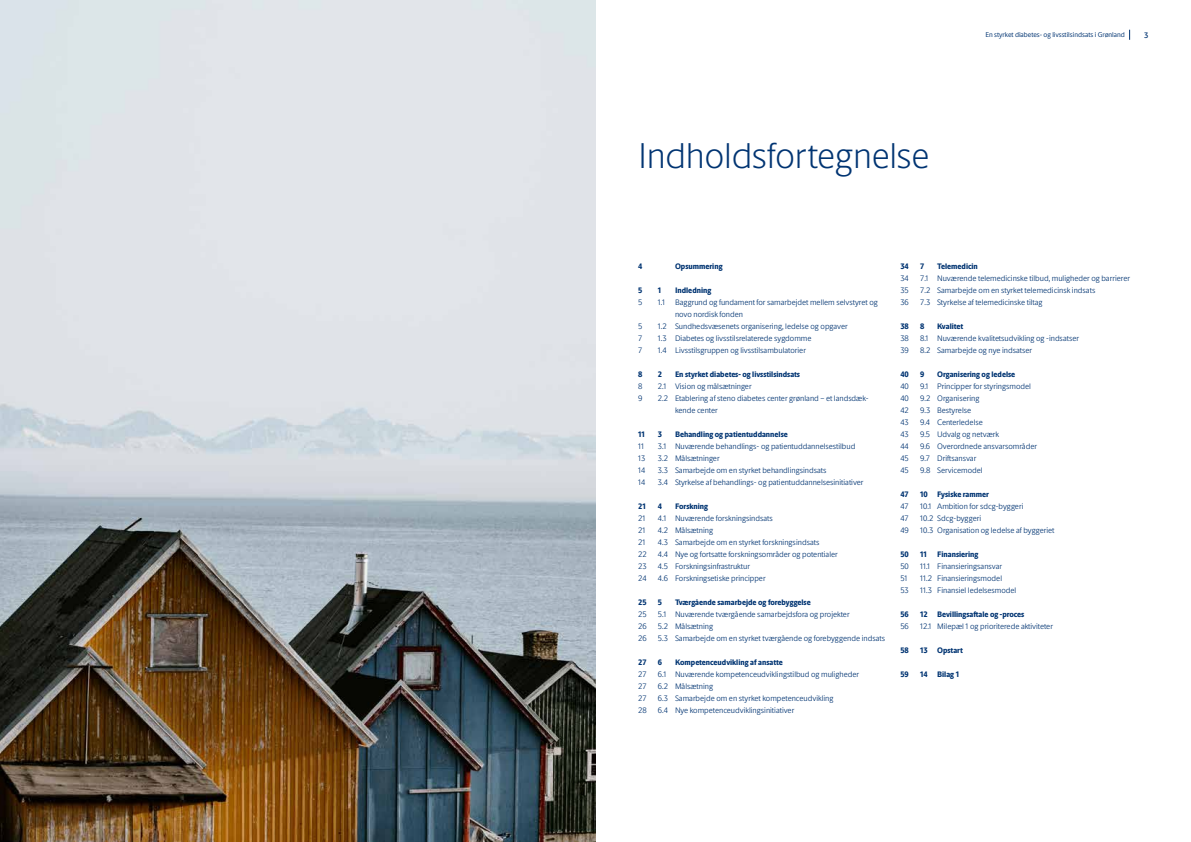
<style>
.page{position:relative;width:1191px;height:842px;background:#fff}
.page>*{position:absolute;margin:0;border:0;box-sizing:border-box;transform-origin:0 0}
.t1{font:200 36px "Novo Apply Sans";letter-spacing:-.01em;color:#003472}
.t2{font:300 8px/12px "Novo Apply Sans";color:#003472}
.t3{font:800 8px "Novo Apply Sans";color:#003472}
.t4{font:600 8px "Novo Apply Sans";color:#003472}
.t5{font:7px "Novo Apply Sans";color:#003472}
</style>
<div class="page">
<img style="left:0;top:0;width:595px;height:842px">
<h1 class="t1" style="left:638px;top:131px;width:293px">Indholdsfortegnelse</h1>
<p class="t5" style="left:985px;top:30px;width:141px">En styrket diabetes- og livsstilsindsats i Grønland</p>
<p class="t4" style="left:1144px;top:29px;width:6px">3</p>
<p class="t3" style="left:638px;top:260px;width:6px">4</p>
<p class="t3" style="left:675px;top:260px;width:49px">Opsummering</p>
<p class="t3" style="left:638px;top:284px;width:6px">5</p>
<p class="t3" style="left:658px;top:284px;width:5px">1</p>
<p class="t3" style="left:675px;top:284px;width:38px">Indledning</p>
<p class="t2" style="left:638px;top:296px;width:6px">5</p>
<p class="t2" style="left:675px;top:296px;width:204px;text-indent:-17px">1.1 Baggrund og fundament for samarbejdet mellem selvstyret og novo nordisk fonden</p>
<p class="t2" style="left:638px;top:320px;width:6px">5</p>
<p class="t2" style="left:658px;top:320px;width:191px">1.2 Sundhedsvæsenets organisering, ledelse og opgaver</p>
<p class="t2" style="left:638px;top:332px;width:6px">7</p>
<p class="t2" style="left:658px;top:332px;width:155px">1.3 Diabetes og livsstilsrelaterede sygdomme</p>
<p class="t2" style="left:638px;top:344px;width:6px">7</p>
<p class="t2" style="left:658px;top:344px;width:149px">1.4 Livsstilsgruppen og livsstilsambulatorier</p>
<p class="t3" style="left:638px;top:368px;width:6px">8</p>
<p class="t3" style="left:658px;top:368px;width:6px">2</p>
<p class="t3" style="left:675px;top:368px;width:127px">En styrket diabetes- og livsstilsindsats</p>
<p class="t2" style="left:638px;top:380px;width:6px">8</p>
<p class="t2" style="left:658px;top:380px;width:95px">2.1 Vision og målsætninger</p>
<p class="t2" style="left:638px;top:392px;width:6px">9</p>
<p class="t2" style="left:675px;top:392px;width:195px;text-indent:-17px">2.2 Etablering af steno diabetes center grønland – et landsdæk&shy;kende center</p>
<p class="t3" style="left:638px;top:428px;width:8px">11</p>
<p class="t3" style="left:658px;top:428px;width:6px">3</p>
<p class="t3" style="left:675px;top:428px;width:114px">Behandling og patientuddannelse</p>
<p class="t2" style="left:638px;top:440px;width:7px">11</p>
<p class="t2" style="left:658px;top:440px;width:199px">3.1 Nuværende behandlings- og patientuddannelsestilbud</p>
<p class="t2" style="left:638px;top:452px;width:9px">13</p>
<p class="t2" style="left:658px;top:452px;width:63px">3.2 Målsætninger</p>
<p class="t2" style="left:638px;top:464px;width:9px">14</p>
<p class="t2" style="left:658px;top:464px;width:170px">3.3 Samarbejde om en styrket behandlingsindsats</p>
<p class="t2" style="left:638px;top:476px;width:9px">14</p>
<p class="t2" style="left:658px;top:476px;width:207px">3.4 Styrkelse af behandlings- og patientuddannelsesinitiativer</p>
<p class="t3" style="left:638px;top:500px;width:9px">21</p>
<p class="t3" style="left:658px;top:500px;width:6px">4</p>
<p class="t3" style="left:675px;top:500px;width:34px">Forskning</p>
<p class="t2" style="left:638px;top:512px;width:9px">21</p>
<p class="t2" style="left:658px;top:512px;width:116px">4.1 Nuværende forskningsindsats</p>
<p class="t2" style="left:638px;top:524px;width:9px">21</p>
<p class="t2" style="left:658px;top:524px;width:57px">4.2 Målsætning</p>
<p class="t2" style="left:638px;top:536px;width:9px">21</p>
<p class="t2" style="left:658px;top:536px;width:163px">4.3 Samarbejde om en styrket forskningsindsats</p>
<p class="t2" style="left:638px;top:548px;width:10px">22</p>
<p class="t2" style="left:658px;top:548px;width:181px">4.4 Nye og fortsatte forskningsområder og potentialer</p>
<p class="t2" style="left:638px;top:560px;width:10px">23</p>
<p class="t2" style="left:658px;top:560px;width:93px">4.5 Forskningsinfrastruktur</p>
<p class="t2" style="left:638px;top:572px;width:10px">24</p>
<p class="t2" style="left:658px;top:572px;width:109px">4.6 Forskningsetiske principper</p>
<p class="t3" style="left:638px;top:596px;width:10px">25</p>
<p class="t3" style="left:658px;top:596px;width:6px">5</p>
<p class="t3" style="left:675px;top:596px;width:137px">Tværgående samarbejde og forebyggelse</p>
<p class="t2" style="left:638px;top:608px;width:10px">25</p>
<p class="t2" style="left:658px;top:608px;width:193px">5.1 Nuværende tværgående samarbejdsfora og projekter</p>
<p class="t2" style="left:638px;top:620px;width:10px">26</p>
<p class="t2" style="left:658px;top:620px;width:57px">5.2 Målsætning</p>
<p class="t2" style="left:638px;top:632px;width:10px">26</p>
<p class="t2" style="left:658px;top:632px;width:229px">5.3 Samarbejde om en styrket tværgående og forebyggende indsats</p>
<p class="t3" style="left:638px;top:656px;width:10px">27</p>
<p class="t3" style="left:658px;top:656px;width:6px">6</p>
<p class="t3" style="left:675px;top:656px;width:109px">Kompetenceudvikling af ansatte</p>
<p class="t2" style="left:638px;top:668px;width:10px">27</p>
<p class="t2" style="left:658px;top:668px;width:203px">6.1 Nuværende kompetenceudviklingstilbud og muligheder</p>
<p class="t2" style="left:638px;top:680px;width:10px">27</p>
<p class="t2" style="left:658px;top:680px;width:57px">6.2 Målsætning</p>
<p class="t2" style="left:638px;top:692px;width:10px">27</p>
<p class="t2" style="left:658px;top:692px;width:177px">6.3 Samarbejde om en styrket kompetenceudvikling</p>
<p class="t2" style="left:638px;top:704px;width:10px">28</p>
<p class="t2" style="left:658px;top:704px;width:138px">6.4 Nye kompetenceudviklingsinitiativer</p>
<p class="t3" style="left:900px;top:260px;width:10px">34</p>
<p class="t3" style="left:920px;top:260px;width:6px">7</p>
<p class="t3" style="left:937px;top:260px;width:42px">Telemedicin</p>
<p class="t2" style="left:900px;top:272px;width:10px">34</p>
<p class="t2" style="left:920px;top:272px;width:211px">7.1 Nuværende telemedicinske tilbud, muligheder og barrierer</p>
<p class="t2" style="left:900px;top:284px;width:10px">35</p>
<p class="t2" style="left:920px;top:284px;width:177px">7.2 Samarbejde om en styrket telemedicinsk indsats</p>
<p class="t2" style="left:900px;top:296px;width:10px">36</p>
<p class="t2" style="left:920px;top:296px;width:124px">7.3 Styrkelse af telemedicinske tiltag</p>
<p class="t3" style="left:900px;top:320px;width:10px">38</p>
<p class="t3" style="left:920px;top:320px;width:6px">8</p>
<p class="t3" style="left:937px;top:320px;width:27px">Kvalitet</p>
<p class="t2" style="left:900px;top:332px;width:10px">38</p>
<p class="t2" style="left:920px;top:332px;width:160px">8.1 Nuværende kvalitetsudvikling og -indsatser</p>
<p class="t2" style="left:900px;top:344px;width:10px">39</p>
<p class="t2" style="left:920px;top:344px;width:113px">8.2 Samarbejde og nye indsatser</p>
<p class="t3" style="left:900px;top:368px;width:10px">40</p>
<p class="t3" style="left:920px;top:368px;width:6px">9</p>
<p class="t3" style="left:937px;top:368px;width:79px">Organisering og ledelse</p>
<p class="t2" style="left:900px;top:380px;width:10px">40</p>
<p class="t2" style="left:920px;top:380px;width:112px">9.1 Principper for styringsmodel</p>
<p class="t2" style="left:900px;top:392px;width:10px">40</p>
<p class="t2" style="left:920px;top:392px;width:61px">9.2 Organisering</p>
<p class="t2" style="left:900px;top:404px;width:10px">42</p>
<p class="t2" style="left:920px;top:404px;width:52px">9.3 Bestyrelse</p>
<p class="t2" style="left:900px;top:416px;width:10px">43</p>
<p class="t2" style="left:920px;top:416px;width:64px">9.4 Centerledelse</p>
<p class="t2" style="left:900px;top:428px;width:10px">43</p>
<p class="t2" style="left:920px;top:428px;width:80px">9.5 Udvalg og netværk</p>
<p class="t2" style="left:900px;top:440px;width:10px">44</p>
<p class="t2" style="left:920px;top:440px;width:118px">9.6 Overordnede ansvarsområder</p>
<p class="t2" style="left:900px;top:452px;width:10px">45</p>
<p class="t2" style="left:920px;top:452px;width:58px">9.7 Driftsansvar</p>
<p class="t2" style="left:900px;top:464px;width:10px">45</p>
<p class="t2" style="left:920px;top:464px;width:64px">9.8 Servicemodel</p>
<p class="t3" style="left:900px;top:488px;width:10px">47</p>
<p class="t3" style="left:920px;top:488px;width:70px">10 Fysiske rammer</p>
<p class="t2" style="left:900px;top:500px;width:10px">47</p>
<p class="t2" style="left:920px;top:500px;width:105px">10.1 Ambition for sdcg-byggeri</p>
<p class="t2" style="left:900px;top:512px;width:10px">47</p>
<p class="t2" style="left:920px;top:512px;width:62px">10.2 Sdcg-byggeri</p>
<p class="t2" style="left:900px;top:524px;width:10px">49</p>
<p class="t2" style="left:920px;top:524px;width:136px">10.3 Organisation og ledelse af byggeriet</p>
<p class="t3" style="left:900px;top:548px;width:10px">50</p>
<p class="t3" style="left:920px;top:548px;width:8px">11</p>
<p class="t3" style="left:937px;top:548px;width:43px">Finansiering</p>
<p class="t2" style="left:900px;top:560px;width:10px">50</p>
<p class="t2" style="left:920px;top:560px;width:83px">11.1 Finansieringsansvar</p>
<p class="t2" style="left:900px;top:572px;width:9px">51</p>
<p class="t2" style="left:920px;top:572px;width:83px">11.2 Finansieringsmodel</p>
<p class="t2" style="left:900px;top:584px;width:10px">53</p>
<p class="t2" style="left:920px;top:584px;width:98px">11.3 Finansiel ledelsesmodel</p>
<p class="t3" style="left:900px;top:608px;width:10px">56</p>
<p class="t3" style="left:920px;top:608px;width:106px">12 Bevillingsaftale og -proces</p>
<p class="t2" style="left:900px;top:620px;width:10px">56</p>
<p class="t2" style="left:920px;top:620px;width:134px">12.1 Milepæl 1 og prioriterede aktiviteter</p>
<p class="t3" style="left:900px;top:644px;width:10px">58</p>
<p class="t3" style="left:920px;top:644px;width:44px">13 Opstart</p>
<p class="t3" style="left:900px;top:668px;width:10px">59</p>
<p class="t3" style="left:920px;top:668px;width:40px">14 Bilag 1</p>
</div>
